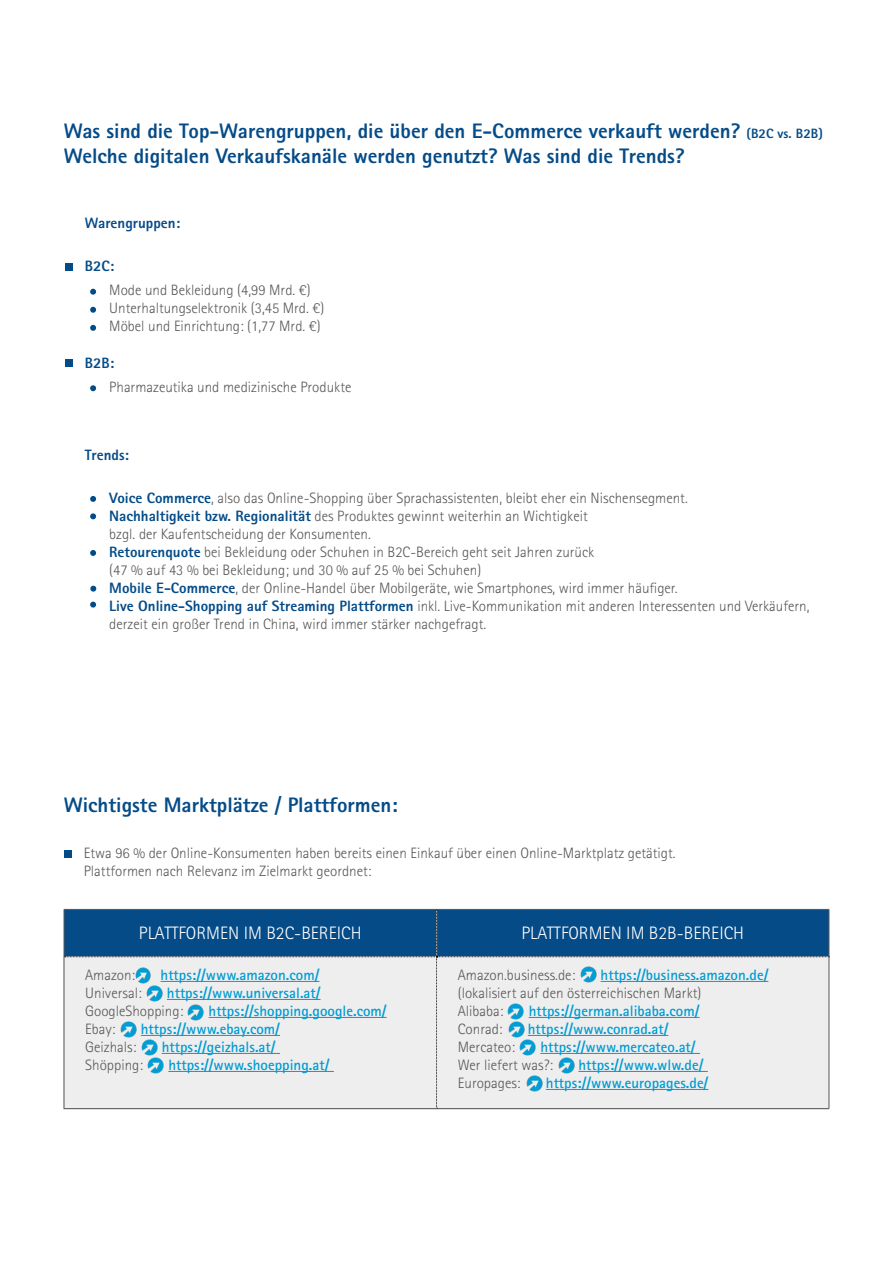
<style>
.page{position:relative;width:893px;height:1263px;background:#fff}
.page>*{position:absolute;margin:0;border:0;box-sizing:border-box;transform-origin:0 0}
.t1{font:800 21px/25.2px "Rotis Sans Serif Std";color:#044b88}
.t2{font:300 18px "Rotis Sans Serif Std";color:#fff}
.t3{font:300 15px/18px "Rotis Sans Serif Std";color:#585758}
.t4{font:700 15px "Rotis Sans Serif Std";color:#009cd4}
.t5{font:700 15px "Rotis Sans Serif Std";color:#009cd5}
.t6{font:800 15px "Rotis Sans Serif Std";color:#074b88}
.t7{font:800 15px "Rotis Sans Serif Std";color:#044b88}
.s1{font-size:13.5px}
.s2{font-weight:800;color:#044b88}
</style>
<div class="page">
<div style="left:64px;top:850px;width:7px;height:8px;background:#014b88"></div>
<div style="left:65px;top:359px;width:7px;height:8px;background:#014b88"></div>
<div style="left:65px;top:263px;width:7px;height:8px;background:#014b88"></div>
<svg style="left:65px;top:910px;width:764px;height:198px;background:#b5c5d4"></svg>
<hr style="left:64px;top:909px;width:373px;height:1px;background:#585758">
<hr style="left:64px;top:910px;width:1px;height:47px;background:#585758">
<hr style="left:437px;top:909px;width:392px;height:1px;background:#585758">
<hr style="left:829px;top:910px;width:1px;height:47px;background:#585758">
<hr style="left:64px;top:957px;width:1px;height:151px;background:#585758">
<hr style="left:829px;top:957px;width:1px;height:151px;background:#585758">
<hr style="left:64px;top:1108px;width:373px;height:1px;background:#585758">
<hr style="left:437px;top:1108px;width:392px;height:1px;background:#585758">
<hr style="left:161px;top:981px;width:158px;height:1px;background:#009cd4">
<hr style="left:167px;top:999px;width:154px;height:1px;background:#009cd4">
<hr style="left:209px;top:1017px;width:178px;height:1px;background:#009cd4">
<hr style="left:141px;top:1035px;width:139px;height:1px;background:#009cd4">
<hr style="left:162px;top:1053px;width:118px;height:1px;background:#009cd4">
<hr style="left:168px;top:1071px;width:166px;height:1px;background:#009cd4">
<hr style="left:601px;top:981px;width:167px;height:1px;background:#009cd4">
<hr style="left:529px;top:1017px;width:170px;height:1px;background:#009cd4">
<hr style="left:528px;top:1035px;width:140px;height:1px;background:#009cd4">
<hr style="left:540px;top:1053px;width:160px;height:1px;background:#009cd5">
<hr style="left:578px;top:1071px;width:130px;height:1px;background:#009cd4">
<hr style="left:546px;top:1089px;width:162px;height:1px;background:#009cd4">
<img style="left:135px;top:967px;width:16px;height:16px">
<img style="left:508px;top:1022px;width:16px;height:15px">
<img style="left:520px;top:1040px;width:16px;height:15px">
<img style="left:558px;top:1058px;width:16px;height:16px">
<img style="left:526px;top:1076px;width:16px;height:16px">
<img style="left:147px;top:985px;width:16px;height:16px">
<img style="left:120px;top:1022px;width:16px;height:15px">
<img style="left:141px;top:1040px;width:16px;height:15px">
<img style="left:580px;top:967px;width:16px;height:16px">
<img style="left:148px;top:1058px;width:16px;height:16px">
<img style="left:508px;top:1003px;width:16px;height:16px">
<svg style="left:90px;top:513px;width:6px;height:6px"></svg>
<svg style="left:90px;top:289px;width:6px;height:6px"></svg>
<svg style="left:90px;top:385px;width:6px;height:6px"></svg>
<svg style="left:90px;top:307px;width:6px;height:6px"></svg>
<svg style="left:90px;top:325px;width:6px;height:6px"></svg>
<svg style="left:90px;top:496px;width:6px;height:6px"></svg>
<svg style="left:90px;top:550px;width:6px;height:6px"></svg>
<svg style="left:90px;top:602px;width:6px;height:6px"></svg>
<svg style="left:90px;top:586px;width:6px;height:6px"></svg>
<img style="left:187px;top:1005px;width:16px;height:15px">
<h1 class="t1" style="left:64px;top:118px;width:761px">Was sind die Top-Warengruppen, die über den E-Commerce verkauft werden? <span class="s1">(B2C vs. B2B)<br></span>Welche digitalen Verkaufskanäle werden genutzt? Was sind die Trends?</h1>
<p class="t6" style="left:85px;top:214px;width:97px">Warengruppen:</p>
<p class="t7" style="left:85px;top:257px;width:31px">B2C:</p>
<p class="t3" style="left:109px;top:281px;width:203px">Mode und Bekleidung (4,99 Mrd. €)</p>
<p class="t3" style="left:109px;top:299px;width:216px">Unterhaltungselektronik (3,45 Mrd. €)<br>Möbel und Einrichtung: (1,77 Mrd. €)</p>
<p class="t7" style="left:85px;top:353px;width:31px">B2B:</p>
<p class="t3" style="left:109px;top:378px;width:244px">Pharmazeutika und medizinische Produkte</p>
<p class="t6" style="left:85px;top:445px;width:46px">Trends:</p>
<p class="t3" style="left:109px;top:488px;width:702px"><span class="s2">Voice Commerce</span>, also das Online-Shopping über Sprachassistenten, bleibt eher ein Nischensegment.<br><span class="s2">Nachhaltigkeit bzw. Regionalität</span> des Produktes gewinnt weiterhin an Wichtigkeit<br>bzgl. der Kaufentscheidung der Konsumenten.<br><span class="s2">Retourenquote</span> bei Bekleidung oder Schuhen in B2C-Bereich geht seit Jahren zurück<br>(47 % auf 43 % bei Bekleidung; und 30 % auf 25 % bei Schuhen)<br><span class="s2">Mobile E-Commerce</span>, der Online-Handel über Mobilgeräte, wie Smartphones, wird immer häufiger.<br><span class="s2">Live Online-Shopping auf Streaming Plattformen</span> inkl. Live-Kommunikation mit anderen Interessenten und Verkäufern, derzeit ein großer Trend in China, wird immer stärker nachgefragt.</p>
<h1 class="t1" style="left:64px;top:792px;width:335px">Wichtigste Marktplätze / Plattformen:</h1>
<p class="t3" style="left:84px;top:844px;width:593px">Etwa 96 % der Online-Konsumenten haben bereits einen Einkauf über einen Online-Marktplatz getätigt.<br>Plattformen nach Relevanz im Zielmarkt geordnet:</p>
<p class="t2" style="left:139px;top:923px;width:224px">PLATTFORMEN IM B2C-BEREICH</p>
<p class="t2" style="left:521px;top:923px;width:224px">PLATTFORMEN IM B2B-BEREICH</p>
<p class="t3" style="left:85px;top:966px;width:51px">Amazon:</p>
<p class="t4" style="left:161px;top:965px;width:160px">https://www.amazon.com/</p>
<p class="t3" style="left:85px;top:984px;width:58px">Universal:</p>
<p class="t4" style="left:167px;top:983px;width:155px">https://www.universal.at/</p>
<p class="t3" style="left:85px;top:1002px;width:100px">GoogleShopping:</p>
<p class="t4" style="left:209px;top:1001px;width:180px">https://shopping.google.com/</p>
<p class="t3" style="left:85px;top:1020px;width:32px">Ebay:</p>
<p class="t4" style="left:141px;top:1019px;width:141px">https://www.ebay.com/</p>
<p class="t3" style="left:85px;top:1038px;width:53px">Geizhals:</p>
<p class="t4" style="left:162px;top:1037px;width:115px">https://geizhals.at/</p>
<p class="t3" style="left:85px;top:1056px;width:59px">Shöpping:</p>
<p class="t4" style="left:168px;top:1055px;width:163px">https://www.shoepping.at/</p>
<p class="t3" style="left:458px;top:966px;width:119px">Amazon.business.de:</p>
<p class="t4" style="left:601px;top:965px;width:169px">https://business.amazon.de/</p>
<p class="t3" style="left:458px;top:984px;width:245px">(lokalisiert auf den österreichischen Markt)<br>Alibaba:</p>
<p class="t4" style="left:529px;top:1001px;width:172px">https://german.alibaba.com/</p>
<p class="t3" style="left:458px;top:1020px;width:46px">Conrad:</p>
<p class="t4" style="left:528px;top:1019px;width:142px">https://www.conrad.at/</p>
<p class="t3" style="left:458px;top:1038px;width:59px">Mercateo:</p>
<p class="t5" style="left:540px;top:1037px;width:157px">https://www.mercateo.at/</p>
<p class="t3" style="left:458px;top:1056px;width:97px">Wer liefert was?:</p>
<p class="t4" style="left:578px;top:1055px;width:126px">https://www.wlw.de/</p>
<p class="t3" style="left:458px;top:1074px;width:64px">Europages:</p>
<p class="t4" style="left:546px;top:1073px;width:164px">https://www.europages.de/</p>
</div>
